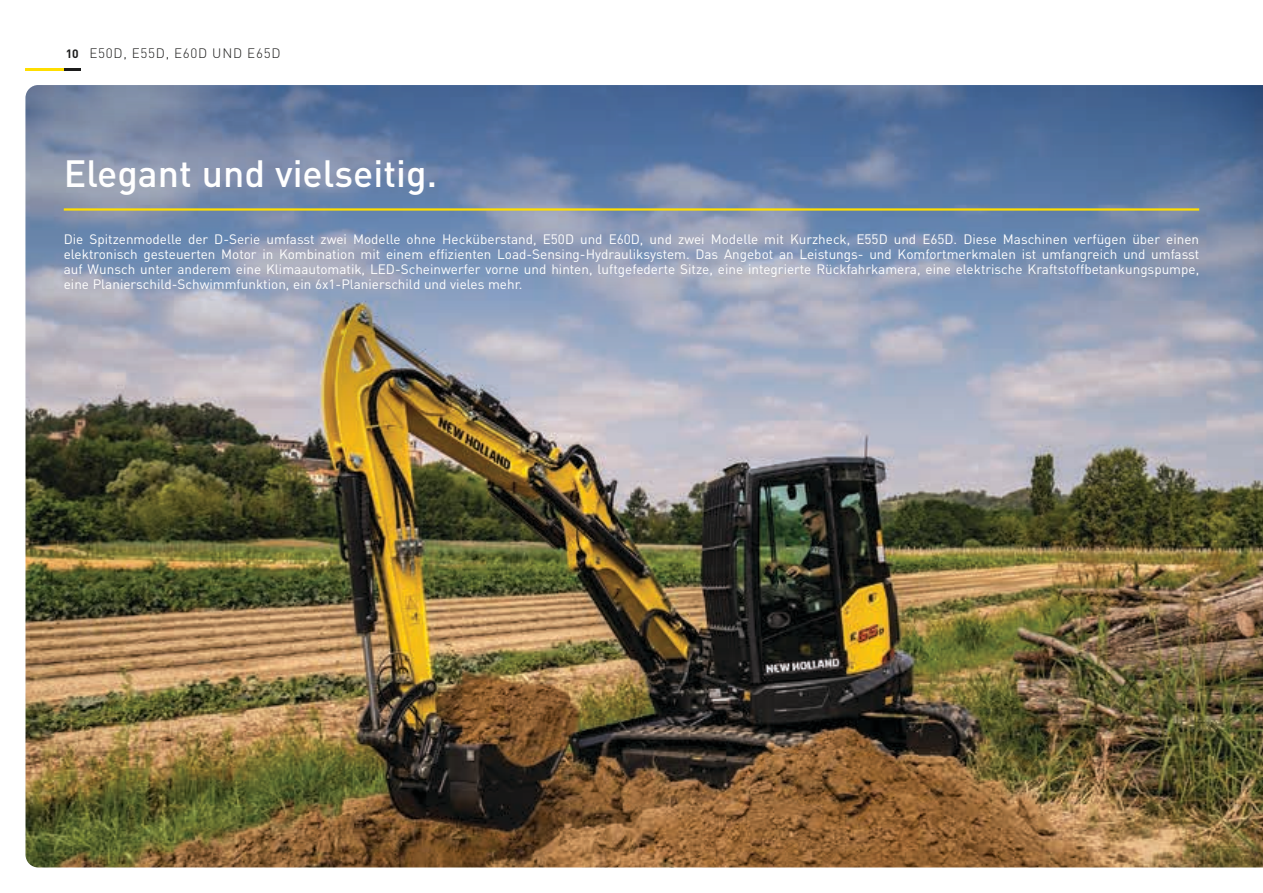
<style>
.page{position:relative;width:1263px;height:893px;background:#fff}
.page>*{position:absolute;margin:0;border:0;box-sizing:border-box;transform-origin:0 0}
.t1{font:500 37.5px "DIN Pro";color:#fff}
.t2{font:13.5px/15px "DIN Pro";color:#fff;text-align:justify}
.t3{font:300 13.5px "DIN Pro";letter-spacing:.055em;color:#1c1c1b}
.s1{font-weight:700;font-size:12px}
</style>
<div class="page">
<svg style="left:26px;top:68px;width:55px;height:2px"></svg>
<img style="left:26px;top:459px;width:1237px;height:408px">
<svg style="left:26px;top:85px;width:1237px;height:374px;background:#8793a9"></svg>
<hr style="left:64px;top:208px;width:1135px;height:3px;background:#ffde00">
<p class="t3" style="left:66px;top:44px;width:216px"><span class="s1">10</span> E50D, E55D, E60D UND E65D</p>
<h1 class="t1" style="left:64px;top:148px;width:375px">Elegant und vielseitig.</h1>
<p class="t2" style="left:64px;top:231px;width:1137px">Die Spitzenmodelle der D-Serie umfasst zwei Modelle ohne Hecküberstand, E50D und E60D, und zwei Modelle mit Kurzheck, E55D und E65D. Diese Maschinen verfügen über einen elektronisch gesteuerten Motor in Kombination mit einem effizienten Load-Sensing-Hydrauliksystem. Das Angebot an Leistungs- und Komfortmerkmalen ist umfangreich und umfasst auf Wunsch unter anderem eine Klimaautomatik, LED-Scheinwerfer vorne und hinten, luftgefederte Sitze, eine integrierte Rückfahrkamera, eine elektrische Kraftstoffbetankungspumpe, eine Planierschild-Schwimmfunktion, ein 6x1-Planierschild und vieles mehr.</p>
</div>
